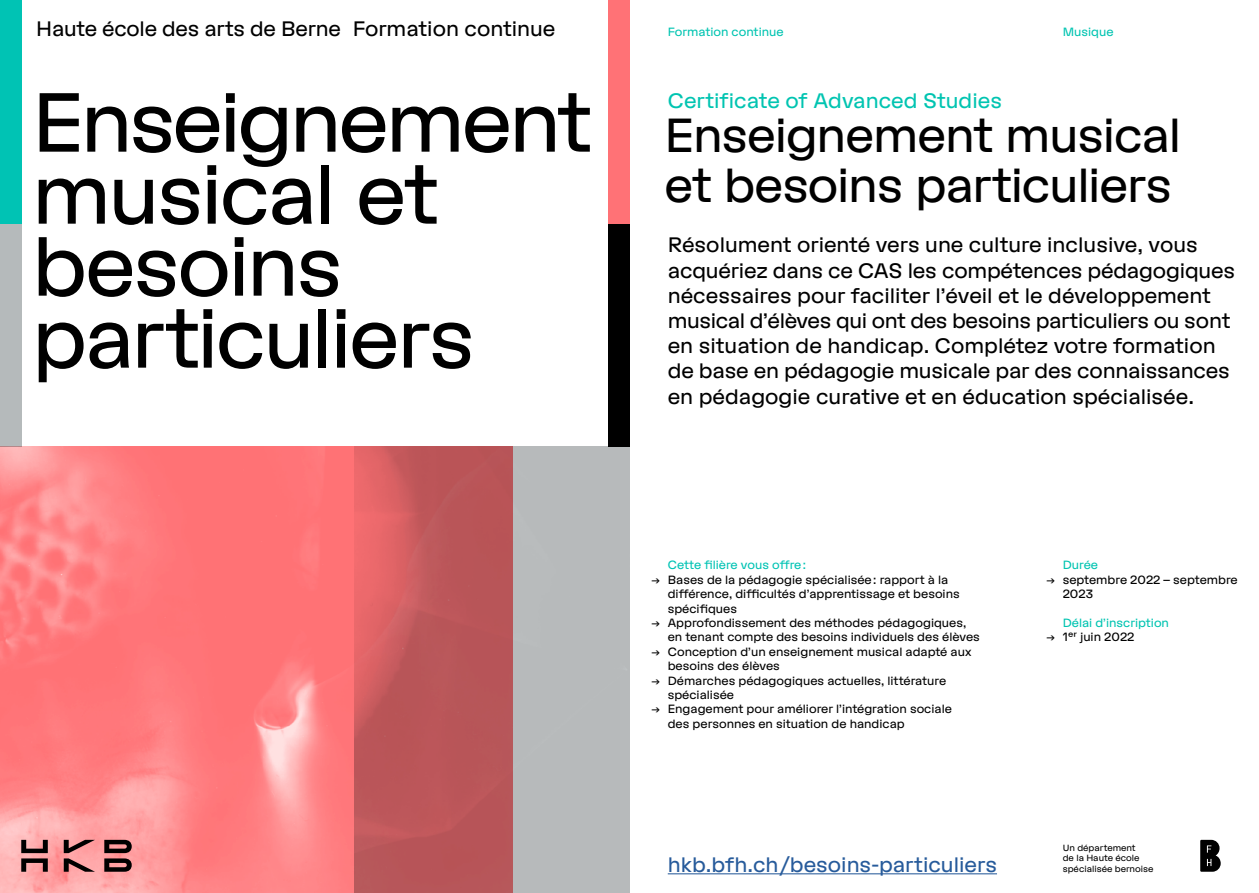
<style>
.page{position:relative;width:1259px;height:893px;background:#fff}
.page>*{position:absolute;margin:0;border:0;box-sizing:border-box;transform-origin:0 0}
.t1{font:84px/72px "HKB Grotesk";letter-spacing:-.035em;color:#000}
.t2{font:48px/50.4px "HKB Grotesk";letter-spacing:-.025em;color:#000}
.t3{font:21px/25.2px "HKB Grotesk";letter-spacing:-.01em;color:#000}
.t4{font:21px "HKB Grotesk";color:#275b9b}
.t5{font:21px "HKB Grotesk";color:#00c4b1}
.t6{font:12px/14.4px "HKB Grotesk";color:#000}
.t7{font:12px "HKB Grotesk";color:#00c4b1}
.t8{font:12px "HKB Grotesk";color:#00c3b4}
.t9{font:9px/10.5px "HKB Grotesk";color:#000}
</style>
<div class="page">
<img style="left:354px;top:446px;width:275px;height:447px">
<div style="left:608px;top:224px;width:21px;height:222px;background:#000"></div>
<div style="left:608px;top:0;width:21px;height:224px;background:#ff7276"></div>
<div style="left:0;top:224px;width:21px;height:222px;background:#b5babb"></div>
<div style="left:0;top:0;width:21px;height:224px;background:#00c3b4"></div>
<svg style="left:21px;top:840px;width:111px;height:32px;background:#a26667"></svg>
<svg style="left:1200px;top:840px;width:20px;height:32px"></svg>
<hr style="left:668px;top:873px;width:329px;height:1px;background:#275b9b">
<h3 class="t3" style="left:36px;top:16px;width:521px">Haute école des arts de Berne Formation continue</h3>
<h1 class="t1" style="left:32px;top:84px;width:562px">Enseignement musical et besoins particuliers</h1>
<p class="t7" style="left:668px;top:25px;width:117px">Formation continue</p>
<p class="t7" style="left:1062px;top:25px;width:52px">Musique</p>
<h3 class="t5" style="left:668px;top:89px;width:336px">Certificate of Advanced Studies</h3>
<h2 class="t2" style="left:664px;top:108px;width:518px">Enseignement musical et besoins particuliers</h2>
<p class="t3" style="left:668px;top:232px;width:569px">Résolument orienté vers une culture inclusive, vous acquériez dans ce CAS les compétences pédagogiques nécessaires pour faciliter l’éveil et le développement musical d’élèves qui ont des besoins particuliers ou sont en situation de handicap. Complétez votre formation de base en pédagogie musicale par des connaissances en pédagogie curative et en éducation spécialisée.</p>
<p class="t8" style="left:668px;top:558px;width:140px">Cette filière vous offre :</p>
<p class="t6" style="left:668px;top:572px;width:293px;text-indent:-17px">→ Bases de la pédagogie spécialisée : rapport à la différence, difficultés d’apprentissage et besoins spécifiques</p>
<p class="t6" style="left:668px;top:615px;width:313px;text-indent:-17px">→ Approfondissement des méthodes pédagogiques, en tenant compte des besoins individuels des élèves</p>
<p class="t6" style="left:668px;top:644px;width:305px;text-indent:-17px">→ Conception d’un enseignement musical adapté aux besoins des élèves</p>
<p class="t6" style="left:668px;top:673px;width:280px;text-indent:-17px">→ Démarches pédagogiques actuelles, littérature spécialisée</p>
<p class="t6" style="left:668px;top:702px;width:286px;text-indent:-17px">→ Engagement pour améliorer l’intégration sociale des personnes en situation de handicap</p>
<h3 class="t4" style="left:668px;top:852px;width:331px">hkb.bfh.ch /besoins-particuliers</h3>
<p class="t7" style="left:1062px;top:558px;width:37px">Durée</p>
<p class="t6" style="left:1062px;top:572px;width:176px;text-indent:-17px">→ septembre 2022 – septembre<br>2023</p>
<p class="t7" style="left:1062px;top:615px;width:108px">Délai d’inscription</p>
<p class="t6" style="left:1045px;top:630px;width:90px">→ 1er juin 2022</p>
<p class="t9" style="left:1062px;top:842px;width:92px">Un département<br>de la Haute école spécialisée bernoise</p>
</div>
